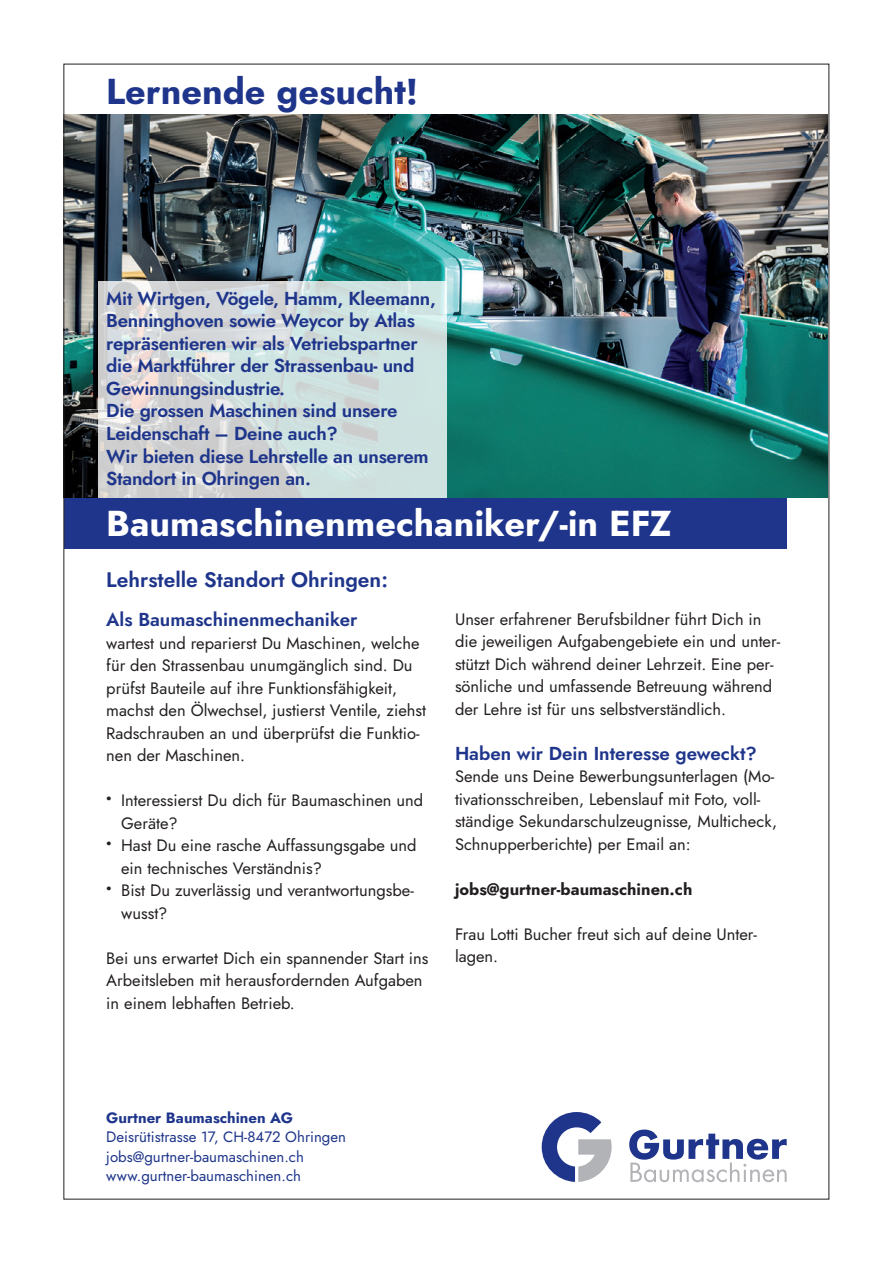
<style>
.page{position:relative;width:893px;height:1263px;background:#fff}
.page>*{position:absolute;margin:0;border:0;box-sizing:border-box;transform-origin:0 0}
.t1{font:700 36px "Jost";color:#fff}
.t2{font:700 36px "Jost";color:#1e358b}
.t3{font:600 21px "Jost";color:#1e358b}
.t4{font:600 18.75px/22.5px "Jost";letter-spacing:-.015em;color:#1e358b}
.t5{font:16.5px/22.5px "Jost";color:#231f20}
.t6{font:700 16.5px "Jost";color:#231f20}
.t7{font:15px/19.5px "Jost";color:#1e358b}
.t8{font:700 15px "Jost";color:#1e358b}
.s1{font-weight:900}
</style>
<div class="page">
<img style="left:66px;top:115px;width:761px;height:382px">
<svg style="left:98px;top:282px;width:348px;height:216px;background:#d1dbdb"></svg>
<svg style="left:629px;top:1129px;width:158px;height:53px"></svg>
<svg style="left:542px;top:1112px;width:70px;height:70px"></svg>
<div style="left:64px;top:498px;width:723px;height:51px;background:#1e358b"></div>
<h1 class="t2" style="left:106px;top:67px;width:313px">Lernende gesucht!</h1>
<p class="t4" style="left:106px;top:287px;width:331px">Mit Wirtgen, Vögele, Hamm, Kleemann, Benninghoven sowie Weycor by Atlas repräsentieren wir als Vetriebspartner die Marktführer der Strassenbau- und Gewinnungsindustrie.<br>Die grossen Maschinen sind unsere Leidenschaft – Deine auch?<br>Wir bieten diese Lehrstelle an unserem Standort in Ohringen an.</p>
<h1 class="t1" style="left:106px;top:499px;width:567px">Baumaschinenmechaniker/-in EFZ</h1>
<p class="t3" style="left:106px;top:566px;width:283px">Lehrstelle Standort Ohringen:</p>
<p class="t4" style="left:106px;top:608px;width:253px">Als Baumaschinenmechaniker</p>
<p class="t5" style="left:106px;top:632px;width:321px">wartest und reparierst Du Maschinen, welche für den Strassenbau unumgänglich sind. Du prüfst Bauteile auf ihre Funktionsfähigkeit, machst den Ölwechsel, justierst Ventile, ziehst Radschrauben an und überprüfst die Funktio&shy;nen der Maschinen.</p>
<p class="t5" style="left:121px;top:789px;width:303px;text-indent:-15px"><span class="s1">•</span> Interessierst Du dich für Baumaschinen und<br>Geräte?</p>
<p class="t5" style="left:121px;top:834px;width:297px;text-indent:-15px"><span class="s1">•</span> Hast Du eine rasche Auffassungsgabe und ein technisches Verständnis?</p>
<p class="t5" style="left:121px;top:879px;width:294px;text-indent:-15px"><span class="s1">•</span> Bist Du zuverlässig und verantwortungsbe&shy;wusst?</p>
<p class="t5" style="left:106px;top:947px;width:324px">Bei uns erwartet Dich ein spannender Start ins<br>Arbeitsleben mit herausfordernden Aufgaben in einem lebhaften Betrieb.</p>
<p class="t5" style="left:455px;top:608px;width:327px">Unser erfahrener Berufsbildner führt Dich in die jeweiligen Aufgabengebiete ein und unter&shy;stützt Dich während deiner Lehrzeit. Eine per&shy;sönliche und umfassende Betreuung während der Lehre ist für uns selbstverständlich.</p>
<p class="t4" style="left:455px;top:742px;width:303px">Haben wir Dein Interesse geweckt?</p>
<p class="t5" style="left:455px;top:765px;width:324px">Sende uns Deine Bewerbungsunterlagen (Mo&shy;tivationsschreiben, Lebenslauf mit Foto, voll&shy;ständige Sekundarschulzeugnisse, Multicheck, Schnupperberichte) per Email an:</p>
<p class="t6" style="left:455px;top:878px;width:239px">jobs@gurtner-baumaschinen.ch</p>
<p class="t5" style="left:455px;top:923px;width:304px">Frau Lotti Bucher freut sich auf deine Unter&shy;lagen.</p>
<p class="t8" style="left:106px;top:1107px;width:188px">Gurtner Baumaschinen AG</p>
<p class="t7" style="left:106px;top:1127px;width:241px">Deisrütistrasse 17, CH-8472 Ohringen jobs@gurtner-baumaschinen.ch www.gurtner-baumaschinen.ch</p>
</div>
